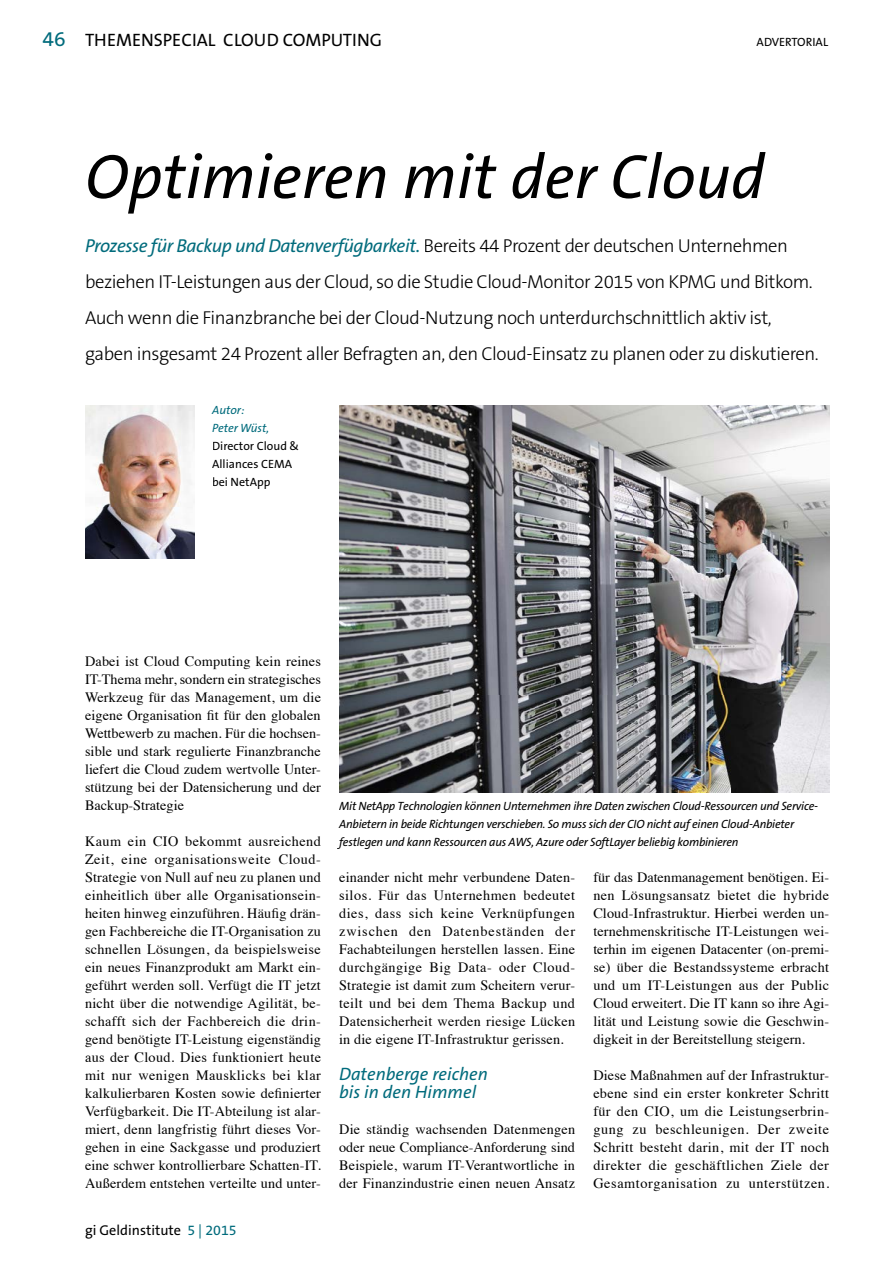
<style>
.page{position:relative;width:893px;height:1263px;background:#fff}
.page>*{position:absolute;margin:0;border:0;box-sizing:border-box;transform-origin:0 0}
.t1{font:italic 63px "The Sans B5 Plain";color:#000}
.t2{font:300 18.75px/36px "The Sans B3";letter-spacing:-.025em;color:#000}
.t3{font:italic 18.75px "The Sans B5 Plain";letter-spacing:-.025em;color:#006b7c}
.t4{font:italic 18px/18px "The Sans B5 Plain";color:#006b7c}
.t5{font:18px "The Sans B5 Plain";color:#000}
.t6{font:14.25px/18px "Times";letter-spacing:.01em;color:#000;text-align:justify}
.t7{font:14.25px "The Sans B5 Plain";color:#000}
.t8{font:italic 12px/18px "The Sans B5 Plain";letter-spacing:-.02em;color:#000}
.t9{font:12px/18px "The Sans B5 Plain";color:#000}
.t10{font:italic 12px/18px "The Sans B5 Plain";color:#006b7c}
.s1{font-size:21px;color:#006b7c}
.s2{font-family:"The Sans B3";font-weight:300;font-style:normal;color:#000}
.s3{color:#006b7c}
</style>
<div class="page">
<img style="left:85px;top:405px;width:109px;height:153px">
<img style="left:340px;top:405px;width:489px;height:387px">
<p class="t5" style="left:43px;top:30px;width:341px"><span class="s1">46</span> THEMENSPECIAL CLOUD COMPUTING</p>
<p class="t9" style="left:757px;top:33px;width:73px">ADVERTORIAL</p>
<h1 class="t1" style="left:85px;top:143px;width:681px">Optimieren mit der Cloud</h1>
<h2 class="t3" style="left:85px;top:236px;width:704px">Prozesse für Backup und Datenverfügbarkeit. <span class="s2">Bereits 44 Prozent der deutschen Unternehmen</span></h2>
<p class="t2" style="left:85px;top:264px;width:735px">beziehen IT-Leistungen aus der Cloud, so die Studie Cloud-Monitor 2015 von KPMG und Bitkom.<br>Auch wenn die Finanzbranche bei der Cloud-Nutzung noch unterdurchschnittlich aktiv ist, gaben insgesamt 24 Prozent aller Befragten an, den Cloud-Einsatz zu planen oder zu diskutieren.</p>
<p class="t10" style="left:212px;top:401px;width:59px">Autor:<br>Peter Wüst,</p>
<p class="t9" style="left:212px;top:437px;width:89px">Director Cloud &amp;<br>Alliances CEMA bei NetApp</p>
<p class="t6" style="left:85px;top:651px;width:237px">Dabei ist Cloud Computing kein reines IT-Thema mehr, sondern ein strategisches Werkzeug für das Management, um die eigene Organisation fit für den globalen Wettbewerb zu machen. Für die hochsen&shy;sible und stark regulierte Finanzbranche liefert die Cloud zudem wertvolle Unter&shy;stützung bei der Datensicherung und der Backup-Strategie</p>
<p class="t6" style="left:85px;top:831px;width:237px">Kaum ein CIO bekommt ausreichend Zeit, eine organisationsweite Cloud-Strategie von Null auf neu zu planen und einheitlich über alle Organisationsein&shy;heiten hinweg einzuführen. Häufig drän&shy;gen Fachbereiche die IT-Organisation zu schnellen Lösungen, da beispielsweise ein neues Finanzprodukt am Markt ein&shy;geführt werden soll. Verfügt die IT jetzt nicht über die notwendige Agilität, be&shy;schafft sich der Fachbereich die drin&shy;gend benötigte IT-Leistung eigenständig aus der Cloud. Dies funktioniert heute mit nur wenigen Mausklicks bei klar kalkulierbaren Kosten sowie definierter Verfügbarkeit. Die IT-Abteilung ist alar&shy;miert, denn langfristig führt dieses Vor&shy;gehen in eine Sackgasse und produziert eine schwer kontrollierbare Schatten-IT.<br>Außerdem entstehen verteilte und unter-</p>
<p class="t7" style="left:85px;top:1222px;width:153px">gi Geldinstitute <span class="s3">5 | 2015</span></p>
<p class="t8" style="left:339px;top:797px;width:480px">Mit NetApp Technologien können Unternehmen ihre Daten zwischen Cloud-Ressourcen und Service-<br>Anbietern in beide Richtungen verschieben. So muss sich der CIO nicht auf einen Cloud-Anbieter festlegen und kann Ressourcen aus AWS, Azure oder SoftLayer beliebig kombinieren</p>
<p class="t6" style="left:339px;top:867px;width:237px">einander nicht mehr verbundene Daten&shy;silos. Für das Unternehmen bedeutet dies, dass sich keine Verknüpfungen zwischen den Datenbeständen der Fachabteilungen herstellen lassen. Eine durchgängige Big Data- oder Cloud-Strategie ist damit zum Scheitern verur&shy;teilt und bei dem Thema Backup und Datensicherheit werden riesige Lücken in die eigene IT-Infrastruktur gerissen.</p>
<p class="t4" style="left:339px;top:1065px;width:150px">Datenberge reichen bis in den Himmel</p>
<p class="t6" style="left:339px;top:1119px;width:237px">Die ständig wachsenden Datenmengen oder neue Compliance-Anforderung sind Beispiele, warum IT-Verantwortliche in der Finanzindustrie einen neuen Ansatz</p>
<p class="t6" style="left:593px;top:867px;width:237px">für das Datenmanagement benötigen. Ei&shy;nen Lösungsansatz bietet die hybride Cloud-Infrastruktur. Hierbei werden un&shy;ternehmenskritische IT-Leistungen wei&shy;terhin im eigenen Datacenter (on-premi&shy;se) über die Bestandssysteme erbracht und um IT-Leistungen aus der Public Cloud erweitert. Die IT kann so ihre Agi&shy;lität und Leistung sowie die Geschwin&shy;digkeit in der Bereitstellung steigern.</p>
<p class="t6" style="left:593px;top:1065px;width:237px">Diese Maßnahmen auf der Infrastruktur&shy;ebene sind ein erster konkreter Schritt für den CIO, um die Leistungserbrin&shy;gung zu beschleunigen. Der zweite Schritt besteht darin, mit der IT noch direkter die geschäftlichen Ziele der Gesamtorganisation zu unterstützen.</p>
</div>
